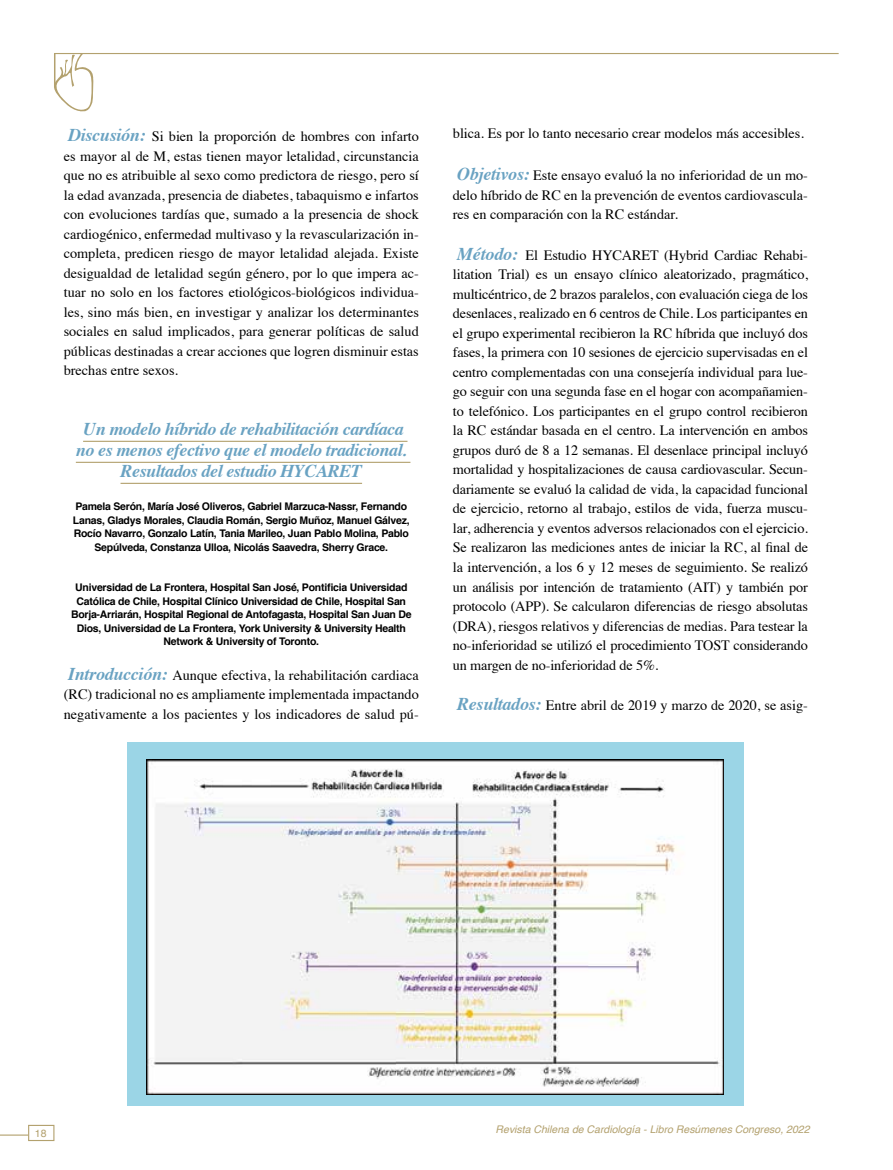
<style>
.page{position:relative;width:893px;height:1170px;background:#fff}
.page>*{position:absolute;margin:0;border:0;box-sizing:border-box;transform-origin:0 0}
.t1{font:italic 700 18px/21px "Times";letter-spacing:-.025em;color:#69a2c2;text-align:center}
.t2{font:14.25px/19.5px "Times";color:#000;text-align:justify}
.t3{font:700 10.5px/13.5px "Helvetica";letter-spacing:-.025em;color:#000;text-align:center}
.t4{font:italic 10.5px "Helvetica";color:#b3a16e}
.t5{font:10.5px "Helvetica";color:#b3a16e}
.s1{font-weight:700;font-style:italic;font-size:18px;color:#69a2c2}
</style>
<div class="page">
<hr style="left:54px;top:53px;width:785px;height:1px;background:#b3a16e">
<svg style="left:54px;top:54px;width:40px;height:58px"></svg>
<hr style="left:54px;top:54px;width:1px;height:32px;background:#b3a16e">
<svg style="left:0;top:1134px;width:28px;height:1px"></svg>
<div style="left:28px;top:1124px;width:26px;height:16px;border:1px solid #b3a16e"></div>
<div style="left:128px;top:742px;width:616px;height:364px;background:#9bd5e6"></div>
<hr style="left:83px;top:440px;width:324px;height:2px;background:#b3a16e">
<hr style="left:76px;top:461px;width:334px;height:2px;background:#b3a16e">
<hr style="left:121px;top:482px;width:241px;height:2px;background:#b3a16e">
<img style="left:147px;top:759px;width:576px;height:334px">
<p class="t2" style="left:64px;top:125px;width:357px;text-indent:4px"><span class="s1">Discusión:</span> Si bien la proporción de hombres con infarto es mayor al de M, estas tienen mayor letalidad, circunstancia que no es atribuible al sexo como predictora de riesgo, pero sí la edad avanzada, presencia de diabetes, tabaquismo e infartos con evoluciones tardías que, sumado a la presencia de shock cardiogénico, enfermedad multivaso y la revascularización in&shy;completa, predicen riesgo de mayor letalidad alejada. Existe desigualdad de letalidad según género, por lo que impera ac&shy;tuar no solo en los factores etiológicos-biológicos individua&shy;les, sino más bien, en investigar y analizar los determinantes sociales en salud implicados, para generar políticas de salud públicas destinadas a crear acciones que logren disminuir estas brechas entre sexos.</p>
<p class="t1" style="left:76px;top:417px;width:332px">Un modelo híbrido de rehabilitación cardíaca no es menos efectivo que el modelo tradicional.<br>Resultados del estudio HYCARET</p>
<p class="t3" style="left:73px;top:500px;width:338px">Pamela Serón, María José Oliveros, Gabriel Marzuca-Nassr, Fernando Lanas, Gladys Morales, Claudia Román, Sergio Muñoz, Manuel Gálvez, Rocío Navarro, Gonzalo Latín, Tania Marileo, Juan Pablo Molina, Pablo Sepúlveda, Constanza Ulloa, Nicolás Saavedra, Sherry Grace.</p>
<p class="t3" style="left:71px;top:581px;width:342px">Universidad de La Frontera, Hospital San José, Pontificia Universidad Católica de Chile, Hospital Clínico Universidad de Chile, Hospital San Borja-Arriarán, Hospital Regional de Antofagasta, Hospital San Juan De Dios, Universidad de La Frontera, York University &amp; University Health Network &amp; University of Toronto.</p>
<p class="t2" style="left:64px;top:664px;width:357px;text-align:center"><span class="s1">Introducción:</span> Aunque efectiva, la rehabilitación cardiaca (RC) tradicional no es ampliamente implementada impactando negativamente a los pacientes y los indicadores de salud pú-</p>
<p class="t2" style="left:453px;top:122px;width:353px">blica. Es por lo tanto necesario crear modelos más accesibles.</p>
<p class="t2" style="left:453px;top:164px;width:357px;text-indent:4px"><span class="s1">Objetivos:</span> Este ensayo evaluó la no inferioridad de un mo&shy;delo híbrido de RC en la prevención de eventos cardiovascula&shy;res en comparación con la RC estándar.</p>
<p class="t2" style="left:453px;top:244px;width:357px;text-indent:4px"><span class="s1">Método:</span> El Estudio HYCARET (Hybrid Cardiac Rehabi&shy;litation Trial) es un ensayo clínico aleatorizado, pragmático, multicéntrico, de 2 brazos paralelos, con evaluación ciega de los desenlaces, realizado en 6 centros de Chile. Los participantes en el grupo experimental recibieron la RC híbrida que incluyó dos fases, la primera con 10 sesiones de ejercicio supervisadas en el centro complementadas con una consejería individual para lue&shy;go seguir con una segunda fase en el hogar con acompañamien&shy;to telefónico. Los participantes en el grupo control recibieron la RC estándar basada en el centro. La intervención en ambos grupos duró de 8 a 12 semanas. El desenlace principal incluyó mortalidad y hospitalizaciones de causa cardiovascular. Secun&shy;dariamente se evaluó la calidad de vida, la capacidad funcional de ejercicio, retorno al trabajo, estilos de vida, fuerza muscu&shy;lar, adherencia y eventos adversos relacionados con el ejercicio.<br>Se realizaron las mediciones antes de iniciar la RC, al final de la intervención, a los 6 y 12 meses de seguimiento. Se realizó un análisis por intención de tratamiento (AIT) y también por protocolo (APP). Se calcularon diferencias de riesgo absolutas (DRA), riesgos relativos y diferencias de medias. Para testear la no-inferioridad se utilizó el procedimiento TOST considerando un margen de no-inferioridad de 5%.</p>
<p class="t2" style="left:457px;top:694px;width:352px"><span class="s1">Resultados:</span> Entre abril de 2019 y marzo de 2020, se asig-</p>
<p class="t5" style="left:35px;top:1124px;width:13px">18</p>
<p class="t4" style="left:496px;top:1120px;width:315px">Revista Chilena de Cardiología - Libro Resúmenes Congreso, 2022</p>
</div>
